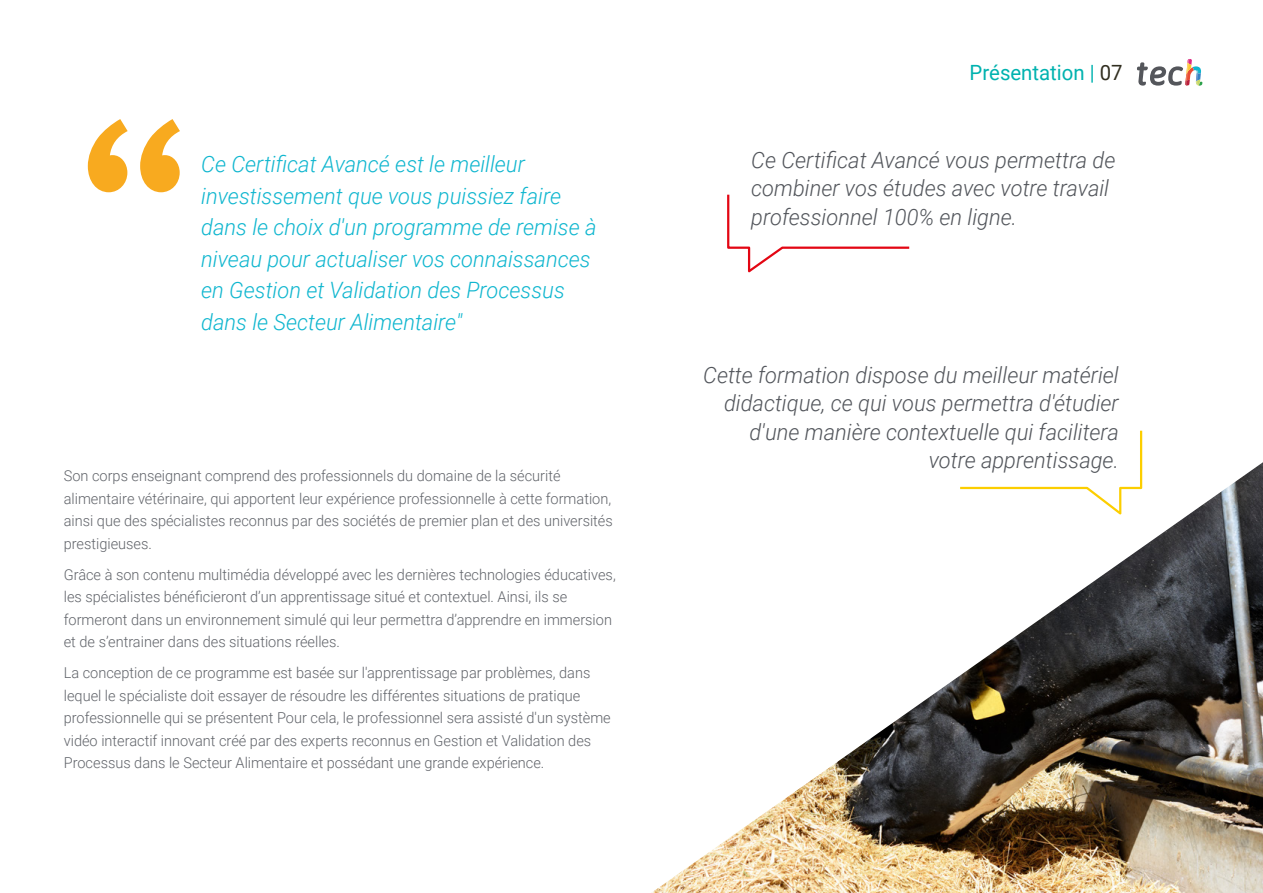
<style>
.page{position:relative;width:1263px;height:893px;background:#fff}
.page>*{position:absolute;margin:0;border:0;box-sizing:border-box;transform-origin:0 0}
.t1{font:italic 300 22.5px/28.5px "Roboto";color:#52555b;text-align:right}
.t2{font:italic 300 22.5px/31.5px "Roboto";color:#0fb6cf}
.t3{font:21px "Roboto";color:#00b2af}
.t4{font:300 15px/22.5px "Roboto";color:#61646a}
.s1{color:#312e20}
</style>
<div class="page">
<svg style="left:88px;top:119px;width:92px;height:73px"></svg>
<svg style="left:1140px;top:430px;width:3px;height:32px"></svg>
<svg style="left:727px;top:194px;width:183px;height:79px"></svg>
<img style="left:651px;top:462px;width:612px;height:431px">
<svg style="left:1137px;top:59px;width:65px;height:27px"></svg>
<h1 class="t2" style="left:201px;top:148px;width:397px">Ce Certificat Avancé est le meilleur investissement que vous puissiez faire dans le choix d'un programme de remise à niveau pour actualiser vos connaissances en Gestion et Validation des Processus dans le Secteur Alimentaire"</h1>
<p class="t4" style="left:64px;top:464px;width:551px">Son corps enseignant comprend des professionnels du domaine de la sécurité alimentaire vétérinaire, qui apportent leur expérience professionnelle à cette formation, ainsi que des spécialistes reconnus par des sociétés de premier plan et des universités prestigieuses.</p>
<p class="t4" style="left:64px;top:562px;width:553px">Grâce à son contenu multimédia développé avec les dernières technologies éducatives, les spécialistes bénéficieront d’un apprentissage situé et contextuel. Ainsi, ils se formeront dans un environnement simulé qui leur permettra d’apprendre en immersion et de s’entrainer dans des situations réelles.</p>
<p class="t4" style="left:64px;top:661px;width:548px">La conception de ce programme est basée sur l'apprentissage par problèmes, dans lequel le spécialiste doit essayer de résoudre les différentes situations de pratique professionnelle qui se présentent Pour cela, le professionnel sera assisté d'un système vidéo interactif innovant créé par des experts reconnus en Gestion et Validation des Processus dans le Secteur Alimentaire et possédant une grande expérience.</p>
<h2 class="t3" style="left:970px;top:57px;width:155px">Présentation | <span class="s1">07</span></h2>
<h1 class="t1" style="left:751px;top:145px;width:366px;text-align:left">Ce Certificat Avancé vous permettra de combiner vos études avec votre travail professionnel 100% en ligne.</h1>
<h1 class="t1" style="left:703px;top:359px;width:417px">Cette formation dispose du meilleur matériel didactique, ce qui vous permettra d'étudier d'une manière contextuelle qui facilitera votre apprentissage.</h1>
</div>
